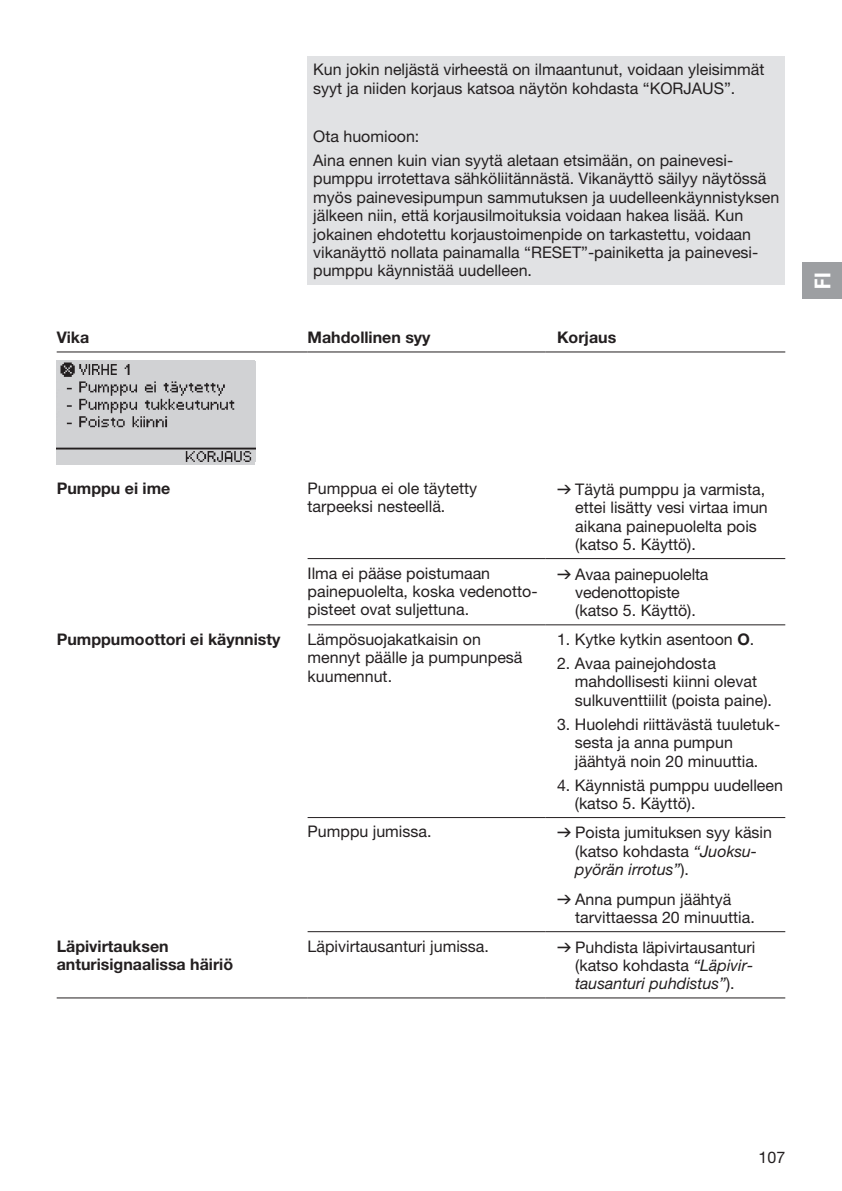
<style>
.page{position:relative;width:842px;height:1191px;background:#fff}
.page>*{position:absolute;margin:0;border:0;box-sizing:border-box;transform-origin:0 0}
.t1{font:22px "GARDENA Pro Bo Cond";color:#fff}
.t2{font:16px/18.4px "GARDENA Pro";color:#231f20}
.t3{font:700 16px/18.4px "GARDENA Pro";color:#231f20}
.s1{font-family:"Formdruck"}
.s2{font-weight:700}
.s3{font-style:italic}
</style>
<div class="page">
<div style="left:308px;top:57px;width:477px;height:228px;background:#e1e2e4"></div>
<hr style="left:308px;top:624px;width:238px;height:1px;background:#231f20">
<hr style="left:57px;top:997px;width:251px;height:1px;background:#231f20">
<hr style="left:308px;top:351px;width:238px;height:1px;background:#231f20">
<hr style="left:546px;top:351px;width:239px;height:1px;background:#231f20">
<hr style="left:308px;top:558px;width:238px;height:1px;background:#231f20">
<hr style="left:546px;top:558px;width:239px;height:1px;background:#231f20">
<hr style="left:308px;top:817px;width:238px;height:1px;background:#231f20">
<hr style="left:546px;top:817px;width:239px;height:1px;background:#231f20">
<hr style="left:308px;top:931px;width:238px;height:1px;background:#231f20">
<hr style="left:546px;top:931px;width:239px;height:1px;background:#231f20">
<hr style="left:308px;top:997px;width:238px;height:1px;background:#231f20">
<hr style="left:546px;top:997px;width:239px;height:1px;background:#231f20">
<hr style="left:57px;top:351px;width:251px;height:1px;background:#231f20">
<hr style="left:546px;top:624px;width:239px;height:1px;background:#231f20">
<div style="left:57px;top:360px;width:198px;height:105px;background:#d1d2d4"></div>
<img style="left:57px;top:362px;width:198px;height:99px">
<div style="left:802px;top:262px;width:40px;height:37px;background:#9d9fa2"></div>
<p class="t2" style="left:313px;top:60px;width:453px">Kun jokin neljästä virheestä on ilmaantunut, voidaan yleisimmät syyt ja niiden korjaus katsoa näytön kohdasta “KORJAUS”.</p>
<p class="t2" style="left:313px;top:124px;width:420px;line-height:24px">Ota huomioon:<br>Aina ennen kuin vian syytä aletaan etsimään, on painevesi-</p>
<p class="t2" style="left:313px;top:169px;width:467px">pumppu irrotettava sähköliitännästä. Vikanäyttö säilyy näytössä myös painevesipumpun sammutuksen ja uudelleenkäynnistyksen jälkeen niin, että korjausilmoituksia voidaan hakea lisää. Kun jokainen ehdotettu korjaustoimenpide on tarkastettu, voidaan vikanäyttö nollata painamalla “RESET”-painiketta ja painevesi&shy;pumppu käynnistää uudelleen.</p>
<p class="t3" style="left:57px;top:328px;width:34px">Vika</p>
<p class="t3" style="left:308px;top:328px;width:124px">Mahdollinen syy</p>
<p class="t3" style="left:557px;top:328px;width:61px">Korjaus</p>
<h1 class="t1" style="left:809px;top:289px;width:17px;rotate:-90deg">FI</h1>
<p class="t3" style="left:57px;top:478px;width:115px">Pumppu ei ime</p>
<p class="t2" style="left:308px;top:479px;width:171px">Pumppua ei ole täytetty tarpeeksi nesteellä.</p>
<p class="t2" style="left:575px;top:480px;width:194px;text-indent:-18px"><span class="s1">v</span> Täytä pumppu ja varmista, ettei lisätty vesi virtaa imun aikana painepuolelta pois (katso 5. Käyttö).</p>
<p class="t2" style="left:308px;top:563px;width:231px">Ilma ei pääse poistumaan painepuolelta, koska vedenotto&shy;pisteet ovat suljettuna.</p>
<p class="t2" style="left:575px;top:564px;width:135px;text-indent:-18px"><span class="s1">v</span> Avaa painepuolelta vedenottopiste (katso 5. Käyttö).</p>
<p class="t3" style="left:57px;top:629px;width:225px">Pumppumoottori ei käynnisty</p>
<p class="t2" style="left:308px;top:629px;width:216px">Lämpösuojakatkaisin on mennyt päälle ja pumpunpesä kuumennut.</p>
<p class="t2" style="left:557px;top:629px;width:199px">1. Kytke kytkin asentoon <span class="s2">O</span>.</p>
<p class="t2" style="left:575px;top:654px;width:199px;text-indent:-18px">2. Avaa painejohdosta mahdollisesti kiinni olevat sulkuventtiilit (poista paine).</p>
<p class="t2" style="left:575px;top:714px;width:207px;text-indent:-18px">3. Huolehdi riittävästä tuuletuk&shy;sesta ja anna pumpun jäähtyä noin 20 minuuttia.</p>
<p class="t2" style="left:575px;top:775px;width:210px;text-indent:-18px">4. Käynnistä pumppu uudelleen (katso 5. Käyttö).</p>
<p class="t2" style="left:308px;top:822px;width:125px">Pumppu jumissa.</p>
<p class="t2" style="left:575px;top:823px;width:198px;text-indent:-18px"><span class="s1">v</span> Poista jumituksen syy käsin (katso kohdasta <span class="s3">“Juoksu&shy;pyörän irrotus”</span>).</p>
<p class="t2" style="left:575px;top:889px;width:181px;text-indent:-18px"><span class="s1">v</span> Anna pumpun jäähtyä tarvittaessa 20 minuuttia.</p>
<p class="t3" style="left:57px;top:936px;width:178px">Läpivirtauksen anturisignaalissa häiriö</p>
<p class="t2" style="left:308px;top:936px;width:183px">Läpivirtausanturi jumissa.</p>
<p class="t2" style="left:575px;top:937px;width:182px;text-indent:-18px"><span class="s1">v</span> Puhdista läpivirtausanturi (katso kohdasta <span class="s3">“Läpivir&shy;tausanturi puhdistus”</span>).</p>
<p class="t2" style="left:759px;top:1147px;width:28px">107</p>
</div>
